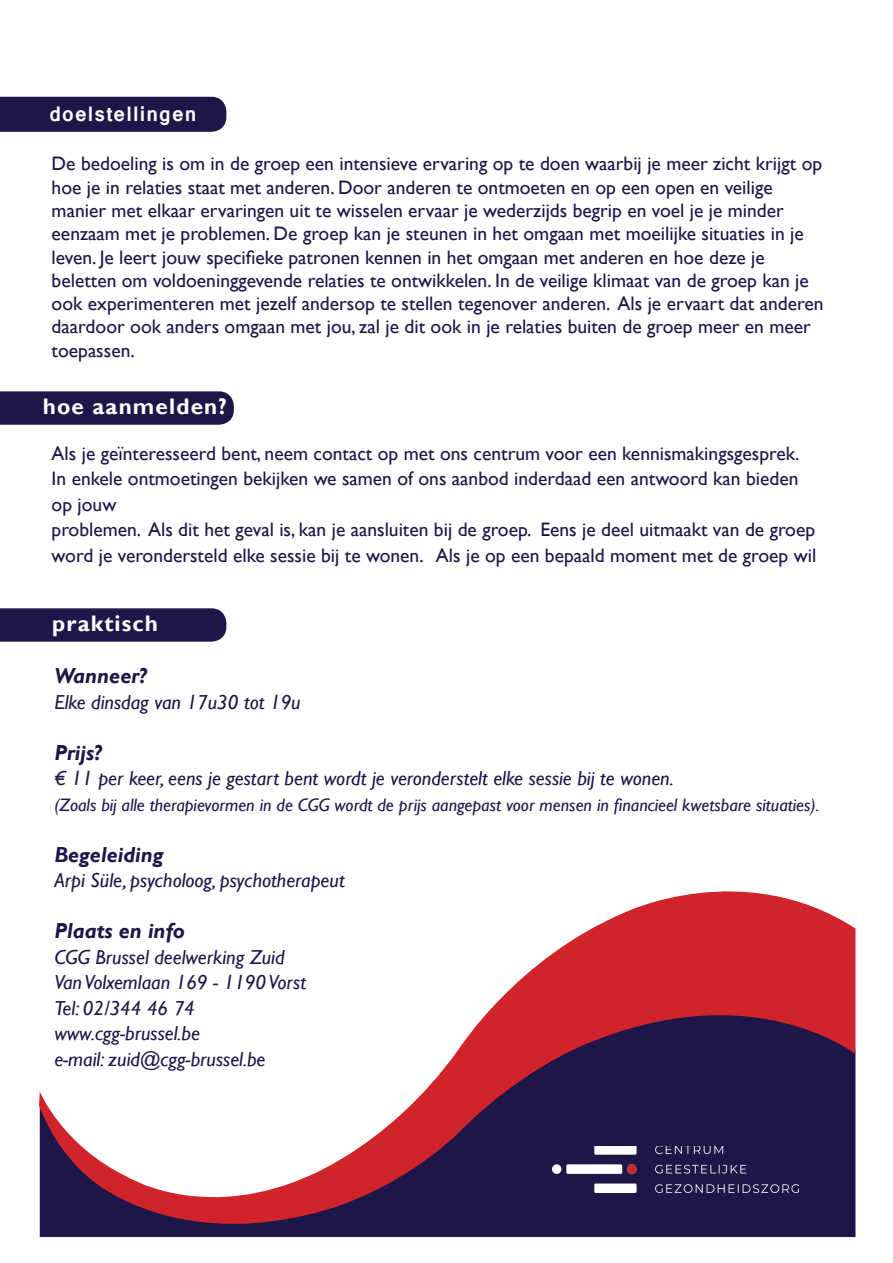
<style>
.page{position:relative;width:893px;height:1263px;background:#fff}
.page>*{position:absolute;margin:0;border:0;box-sizing:border-box;transform-origin:0 0}
.t1{font:700 22.5px "Gill Sans";letter-spacing:.05em;color:#fff}
.t2{font:700 22.5px "Latha";letter-spacing:.05em;color:#fff}
.t3{font:italic 700 21.75px "Gill Sans";color:#1c1748}
.t4{font:italic 20.25px "Gill Sans";color:#1c1748}
.t5{font:19.5px/23.2px "Gill Sans";color:#1c1748}
.t6{font:italic 18px "Gill Sans";color:#1c1748}
</style>
<div class="page">
<svg style="left:39px;top:891px;width:816px;height:346px"></svg>
<img style="left:552px;top:1147px;width:246px;height:45px">
<svg style="left:0;top:391px;width:234px;height:34px;background:#221e4d"></svg>
<div style="left:0;top:608px;width:226px;height:34px;background:#1c1748"></div>
<div style="left:0;top:97px;width:226px;height:35px;background:#1c1748"></div>
<p class="t2" style="left:49px;top:96px;width:149px">doelstellingen</p>
<p class="t5" style="left:52px;top:153px;width:773px">De bedoeling is om in de groep een intensieve ervaring op te doen waarbij je meer zicht krijgt op hoe je in relaties staat met anderen. Door anderen te ontmoeten en op een open en veilige manier met elkaar ervaringen uit te wisselen ervaar je wederzijds begrip en voel je je minder eenzaam met je problemen. De groep kan je steunen in het omgaan met moeilijke situaties in je leven. Je leert jouw specifieke patronen kennen in het omgaan met anderen en hoe deze je beletten om voldoeninggevende relaties te ontwikkelen. In de veilige klimaat van de groep kan je ook experimenteren met jezelf andersop te stellen tegenover anderen. Als je ervaart dat anderen daardoor ook anders omgaan met jou, zal je dit ook in je relaties buiten de groep meer en meer toepassen.</p>
<p class="t1" style="left:43px;top:393px;width:185px">hoe aanmelden?</p>
<p class="t5" style="left:52px;top:441px;width:766px;line-height:25.5px">Als je geïnteresseerd bent, neem contact op met ons centrum voor een kennismakingsgesprek.<br>In enkele ontmoetingen bekijken we samen of ons aanbod inderdaad een antwoord kan bieden op jouw<br>problemen. Als dit het geval is, kan je aansluiten bij de groep. Eens je deel uitmaakt van de groep word je verondersteld elke sessie bij te wonen. Als je op een bepaald moment met de groep wil</p>
<p class="t1" style="left:52px;top:610px;width:107px">praktisch</p>
<p class="t3" style="left:54px;top:663px;width:94px">Wanneer?</p>
<p class="t4" style="left:54px;top:690px;width:248px">Elke dinsdag van 17u30 tot 19u</p>
<p class="t3" style="left:54px;top:740px;width:49px">Prijs?</p>
<p class="t4" style="left:54px;top:767px;width:621px">€ 11 per keer, eens je gestart bent wordt je veronderstelt elke sessie bij te wonen.</p>
<p class="t6" style="left:54px;top:794px;width:766px">(Zoals bij alle therapievormen in de CGG wordt de prijs aangepast voor mensen in financieel kwetsbare situaties).</p>
<p class="t3" style="left:54px;top:842px;width:111px">Begeleiding</p>
<p class="t4" style="left:54px;top:869px;width:292px">Arpi Süle, psycholoog, psychotherapeut</p>
<p class="t3" style="left:54px;top:918px;width:132px">Plaats en info</p>
<p class="t4" style="left:54px;top:945px;width:232px">CGG Brussel deelwerking Zuid</p>
<p class="t4" style="left:54px;top:971px;width:253px">Van Volxemlaan 169 - 1190 Vorst</p>
<p class="t4" style="left:54px;top:996px;width:142px">Tel: 02/344 46 74</p>
<p class="t4" style="left:54px;top:1022px;width:147px">www.cgg-brussel.be</p>
<p class="t4" style="left:54px;top:1047px;width:213px">e-mail: zuid@cgg-brussel.be</p>
</div>
